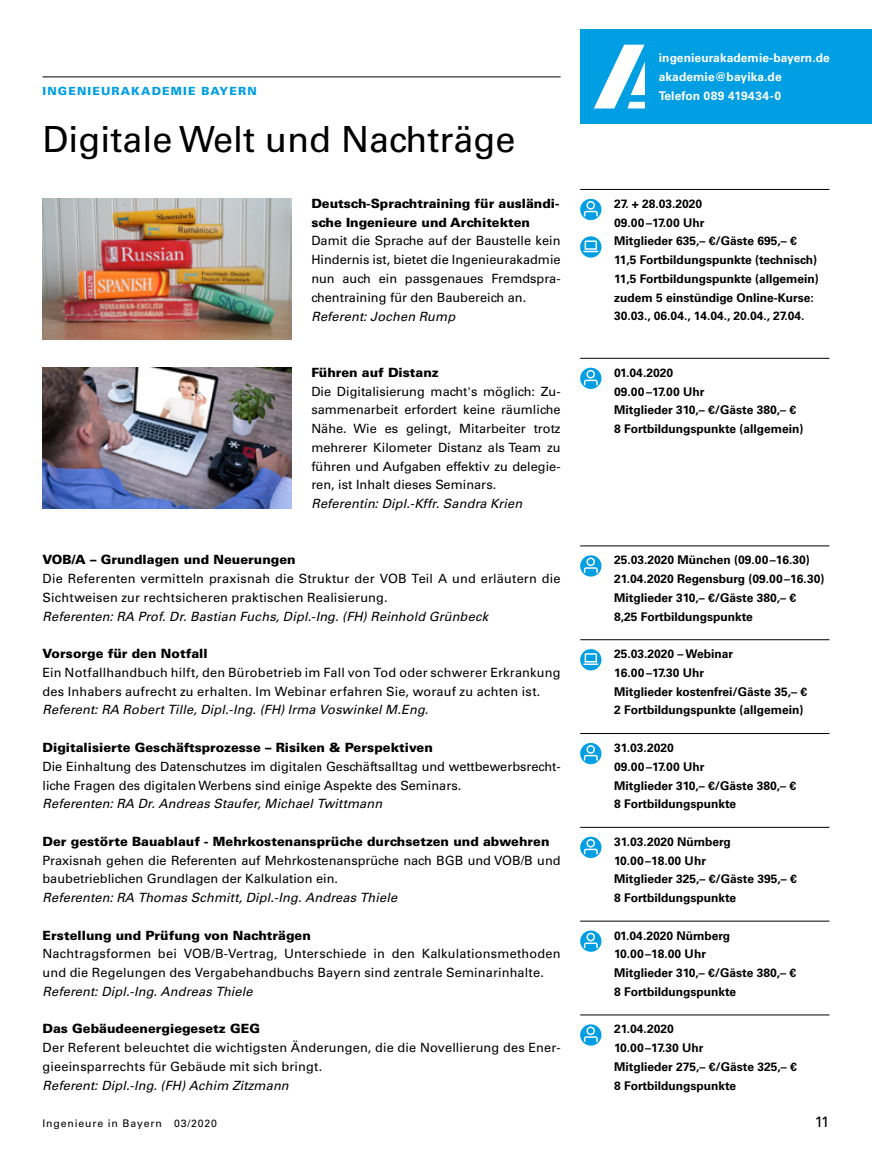
<style>
.page{position:relative;width:872px;height:1170px;background:#fff}
.page>*{position:absolute;margin:0;border:0;box-sizing:border-box;transform-origin:0 0}
.t1{font:36px "Univers LT Std";color:#000}
.t2{font:15px "Univers LT Std";color:#000}
.t3{font:12.75px/18.8px "Univers LT Std";letter-spacing:.01em;color:#000}
.t4{font:italic 12.75px "Univers LT Std";letter-spacing:.01em;color:#000}
.t5{font:900 12.75px/18.8px "Univers LT Std";color:#000}
.t6{font:700 12px/18.8px "Univers LT Std";color:#000}
.t7{font:700 12px/18.8px "Univers LT Std";letter-spacing:.01em;color:#fff}
.t8{font:900 11.25px "Univers LT Std";letter-spacing:.1em;color:#009ee3}
.t9{font:10.5px "Univers LT Std";letter-spacing:.08em;color:#000}
</style>
<div class="page">
<hr style="left:43px;top:76px;width:517px;height:1px;background:#000">
<hr style="left:580px;top:189px;width:249px;height:1px;background:#000">
<hr style="left:580px;top:358px;width:249px;height:1px;background:#000">
<hr style="left:580px;top:545px;width:249px;height:1px;background:#000">
<hr style="left:580px;top:639px;width:249px;height:1px;background:#000">
<hr style="left:580px;top:733px;width:249px;height:1px;background:#000">
<hr style="left:580px;top:826px;width:249px;height:1px;background:#000">
<hr style="left:580px;top:920px;width:249px;height:1px;background:#000">
<hr style="left:580px;top:1014px;width:249px;height:1px;background:#000">
<img style="left:43px;top:199px;width:249px;height:140px">
<img style="left:43px;top:367px;width:249px;height:141px">
<div style="left:580px;top:30px;width:292px;height:94px;background:#009ee3"></div>
<svg style="left:594px;top:45px;width:51px;height:63px"></svg>
<svg style="left:580px;top:199px;width:21px;height:21px"></svg>
<svg style="left:580px;top:555px;width:21px;height:21px"></svg>
<svg style="left:580px;top:742px;width:21px;height:22px"></svg>
<svg style="left:580px;top:836px;width:21px;height:21px"></svg>
<svg style="left:580px;top:236px;width:21px;height:21px"></svg>
<svg style="left:580px;top:367px;width:21px;height:22px"></svg>
<svg style="left:580px;top:649px;width:21px;height:21px"></svg>
<svg style="left:580px;top:930px;width:21px;height:21px"></svg>
<svg style="left:580px;top:1024px;width:21px;height:21px"></svg>
<p class="t8" style="left:43px;top:84px;width:216px">INGENIEURAKADEMIE BAYERN</p>
<h1 class="t1" style="left:43px;top:117px;width:474px">Digitale Welt und Nachträge</h1>
<p class="t5" style="left:311px;top:194px;width:249px">Deutsch-Sprachtraining für ausländi&shy;sche Ingenieure und Architekten</p>
<p class="t3" style="left:311px;top:231px;width:251px;text-align:justify">Damit die Sprache auf der Baustelle kein Hindernis ist, bietet die Ingenieurakadmie nun auch ein passgenaues Fremdspra&shy;chentraining für den Baubereich an.</p>
<p class="t4" style="left:311px;top:308px;width:145px">Referent: Jochen Rump</p>
<p class="t5" style="left:311px;top:362px;width:129px">Führen auf Distanz</p>
<p class="t3" style="left:311px;top:381px;width:251px;text-align:justify">Die Digitalisierung macht's möglich: Zu&shy;sammenarbeit erfordert keine räumliche Nähe. Wie es gelingt, Mitarbeiter trotz mehrerer Kilometer Distanz als Team zu führen und Aufgaben effektiv zu delegie&shy;ren, ist Inhalt dieses Seminars.</p>
<p class="t4" style="left:311px;top:496px;width:212px">Referentin: Dipl.-Kffr. Sandra Krien</p>
<p class="t5" style="left:43px;top:550px;width:255px">VOB/A – Grundlagen und Neuerungen</p>
<p class="t3" style="left:43px;top:569px;width:519px">Die Referenten vermitteln praxisnah die Struktur der VOB Teil A und erläutern die<br>Sichtweisen zur rechtsicheren praktischen Realisierung.</p>
<p class="t4" style="left:43px;top:608px;width:447px">Referenten: RA Prof. Dr. Bastian Fuchs, Dipl.-Ing. (FH) Reinhold Grünbeck</p>
<p class="t5" style="left:43px;top:644px;width:167px">Vorsorge für den Notfall</p>
<p class="t3" style="left:43px;top:663px;width:519px">Ein Notfallhandbuch hilft, den Bürobetrieb im Fall von Tod oder schwerer Erkrankung des Inhabers aufrecht zu erhalten. Im Webinar erfahren Sie, worauf zu achten ist.</p>
<p class="t4" style="left:43px;top:702px;width:387px">Referent: RA Robert Tille, Dipl.-Ing. (FH) Irma Voswinkel M.Eng.</p>
<p class="t5" style="left:43px;top:737px;width:392px">Digitalisierte Geschäftsprozesse – Risiken &amp; Perspektiven</p>
<p class="t3" style="left:43px;top:756px;width:519px">Die Einhaltung des Datenschutzes im digitalen Geschäftsalltag und wettbewerbsrecht&shy;liche Fragen des digitalen Werbens sind einige Aspekte des Seminars.</p>
<p class="t4" style="left:43px;top:796px;width:341px">Referenten: RA Dr. Andreas Staufer, Michael Twittmann</p>
<p class="t5" style="left:43px;top:831px;width:508px">Der gestörte Bauablauf - Mehrkostenansprüche durchsetzen und abwehren</p>
<p class="t3" style="left:43px;top:850px;width:519px">Praxisnah gehen die Referenten auf Mehrkostenansprüche nach BGB und VOB/B und baubetrieblichen Grundlagen der Kalkulation ein.</p>
<p class="t4" style="left:43px;top:889px;width:356px">Referenten: RA Thomas Schmitt, Dipl.-Ing. Andreas Thiele</p>
<p class="t5" style="left:43px;top:925px;width:270px">Erstellung und Prüfung von Nachträgen</p>
<p class="t3" style="left:43px;top:944px;width:519px">Nachtragsformen bei VOB/B-Vertrag, Unterschiede in den Kalkulationsmethoden und die Regelungen des Vergabehandbuchs Bayern sind zentrale Seminarinhalte.</p>
<p class="t4" style="left:43px;top:983px;width:212px">Referent: Dipl.-Ing. Andreas Thiele</p>
<p class="t5" style="left:43px;top:1019px;width:219px">Das Gebäudeenergiegesetz GEG</p>
<p class="t3" style="left:43px;top:1038px;width:519px">Der Referent beleuchtet die wichtigsten Änderungen, die die Novellierung des Ener&shy;gieeinsparrechts für Gebäude mit sich bringt.</p>
<p class="t4" style="left:43px;top:1077px;width:248px">Referent: Dipl.-Ing. (FH) Achim Zitzmann</p>
<p class="t7" style="left:659px;top:49px;width:172px">ingenieurakademie-bayern.de akademie@bayika.de<br>Telefon 089 419434-0</p>
<p class="t6" style="left:614px;top:194px;width:206px">27. + 28.03.2020<br>09.00–17.00 Uhr<br>Mitglieder 635,– €/Gäste 695,– €<br>11,5 Fortbildungspunkte (technisch)<br>11,5 Fortbildungspunkte (allgemein) zudem 5 einstündige Online-Kurse:<br>30.03., 06.04., 14.04., 20.04., 27.04.</p>
<p class="t6" style="left:614px;top:363px;width:191px">01.04.2020<br>09.00–17.00 Uhr<br>Mitglieder 310,– €/Gäste 380,– €<br>8 Fortbildungspunkte (allgemein)</p>
<p class="t6" style="left:614px;top:551px;width:212px">25.03.2020 München (09.00–16.30)<br>21.04.2020 Regensburg (09.00–16.30)<br>Mitglieder 310,– €/Gäste 380,– €<br>8,25 Fortbildungspunkte</p>
<p class="t6" style="left:614px;top:644px;width:194px">25.03.2020 – Webinar<br>16.00–17.30 Uhr<br>Mitglieder kostenfrei/Gäste 35,– €<br>2 Fortbildungspunkte (allgemein)</p>
<p class="t6" style="left:614px;top:738px;width:183px">31.03.2020<br>09.00–17.00 Uhr<br>Mitglieder 310,– €/Gäste 380,– €<br>8 Fortbildungspunkte</p>
<p class="t6" style="left:614px;top:832px;width:184px">31.03.2020 Nürnberg<br>10.00–18.00 Uhr<br>Mitglieder 325,– €/Gäste 395,– €<br>8 Fortbildungspunkte</p>
<p class="t6" style="left:614px;top:926px;width:183px">01.04.2020 Nürnberg<br>10.00–18.00 Uhr<br>Mitglieder 310,– €/Gäste 380,– €<br>8 Fortbildungspunkte</p>
<p class="t6" style="left:614px;top:1019px;width:184px">21.04.2020<br>10.00–17.30 Uhr<br>Mitglieder 275,– €/Gäste 325,– €<br>8 Fortbildungspunkte</p>
<p class="t9" style="left:43px;top:1117px;width:176px">Ingenieure in Bayern 03/2020</p>
<p class="t2" style="left:814px;top:1112px;width:16px">11</p>
</div>
